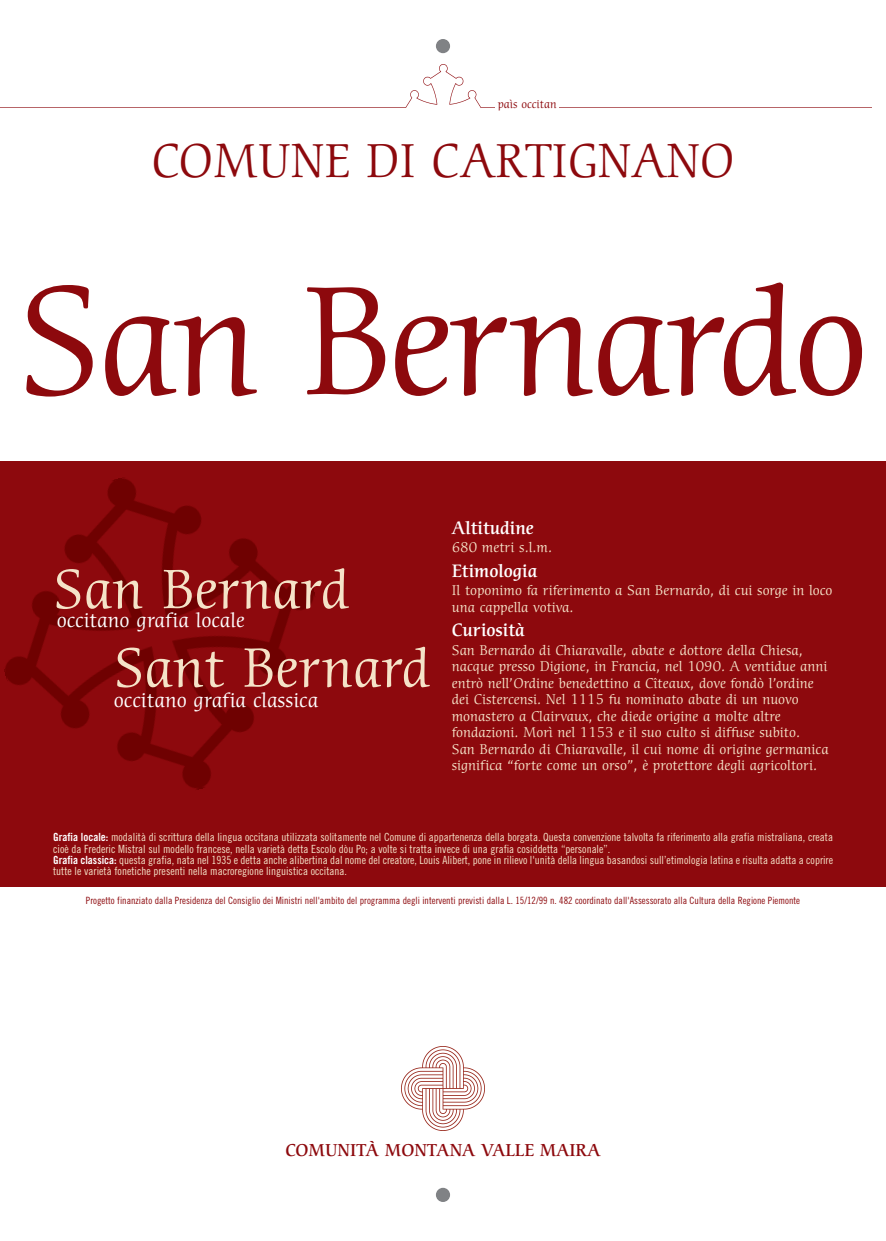
<style>
.page{position:relative;width:886px;height:1241px;background:#fff}
.page>*{position:absolute;margin:0;border:0;box-sizing:border-box;transform-origin:0 0}
.t1{font:150px "Cerigo";letter-spacing:-.03em;color:#8d090d}
.t2{font:53.75px "Cerigo";color:#f5e3c8}
.t3{font:46.25px "Cerigo";color:#8d090d}
.t4{font:20px "Cerigo";color:#fff}
.t5{font:500 17.5px "Cerigo";color:#fff}
.t6{font:500 16.75px "Cerigo";color:#8d090d}
.t7{font:13.75px/16.5px "Cerigo";color:#f5e3c8}
.t8{font:11.25px/11.2px "Trade Gothic Cond Eighteen";color:#f5e3c8}
.t9{font:11.25px "Cerigo";color:#8d090d}
.t10{font:10px "Trade Gothic Cond Eighteen";color:#8d090d}
.s1{font-family:"Trade Gothic Bold Cond Twenty";color:#fff}
</style>
<div class="page">
<div style="left:436px;top:39px;width:14px;height:14px;background:#808285;border-radius:50%"></div>
<div style="left:436px;top:1187px;width:14px;height:14px;background:#808285;border-radius:50%"></div>
<img style="left:405px;top:65px;width:76px;height:42px">
<div style="left:0;top:461px;width:886px;height:425px;background:#8d090d"></div>
<img style="left:4px;top:477px;width:311px;height:313px">
<img style="left:401px;top:1046px;width:84px;height:84px">
<p class="t9" style="left:498px;top:100px;width:60px">paìs occitan</p>
<h3 class="t3" style="left:151px;top:143px;width:585px">COMUNE DI CARTIGNANO</h3>
<h1 class="t1" style="left:17px;top:284px;width:853px">San Bernardo</h1>
<h2 class="t2" style="left:53px;top:568px;width:298px">San Bernard</h2>
<h3 class="t4" style="left:57px;top:612px;width:190px">occitano grafia locale</h3>
<h2 class="t2" style="left:114px;top:647px;width:318px">Sant Bernard</h2>
<h3 class="t4" style="left:114px;top:692px;width:206px">occitano grafia classica</h3>
<h3 class="t5" style="left:452px;top:521px;width:83px">Altitudine</h3>
<p class="t7" style="left:452px;top:540px;width:102px">680 metri s.l.m.</p>
<h3 class="t5" style="left:452px;top:563px;width:87px">Etimologia</h3>
<p class="t7" style="left:452px;top:583px;width:382px">Il toponimo fa riferimento a San Bernardo, di cui sorge in loco una cappella votiva.</p>
<h3 class="t5" style="left:452px;top:623px;width:75px">Curiosità</h3>
<p class="t7" style="left:452px;top:642px;width:378px">San Bernardo di Chiaravalle, abate e dottore della Chiesa, nacque presso Digione, in Francia, nel 1090. A ventidue anni entrò nell’Ordine benedettino a Cîteaux, dove fondò l’ordine dei Cistercensi. Nel 1115 fu nominato abate di un nuovo monastero a Clairvaux, che diede origine a molte altre fondazioni. Morì nel 1153 e il suo culto si diffuse subito.<br>San Bernardo di Chiaravalle, il cui nome di origine germanica significa “forte come un orso”, è protettore degli agricoltori.</p>
<p class="t8" style="left:53px;top:832px;width:781px"><span class="s1">Grafia locale:</span> modalità di scrittura della lingua occitana utilizzata solitamente nel Comune di appartenenza della borgata. Questa convenzione talvolta fa riferimento alla grafia mistraliana, creata cioè da Frederic Mistral sul modello francese, nella varietà detta Escolo dòu Po; a volte si tratta invece di una grafia cosiddetta “personale”.<br><span class="s1">Grafia classica:</span> questa grafia, nata nel 1935 e detta anche alibertina dal nome del creatore, Louis Alibert, pone in rilievo l'unità della lingua basandosi sull’etimologia latina e risulta adatta a coprire tutte le varietà fonetiche presenti nella macroregione linguistica occitana.</p>
<p class="t10" style="left:86px;top:896px;width:716px">Progetto finanziato dalla Presidenza del Consiglio dei Ministri nell'ambito del programma degli interventi previsti dalla L. 15/12/99 n. 482 coordinato dall'Assessorato alla Cultura della Regione Piemonte</p>
<h3 class="t6" style="left:286px;top:1142px;width:316px">COMUNITÀ MONTANA VALLE MAIRA</h3>
</div>
